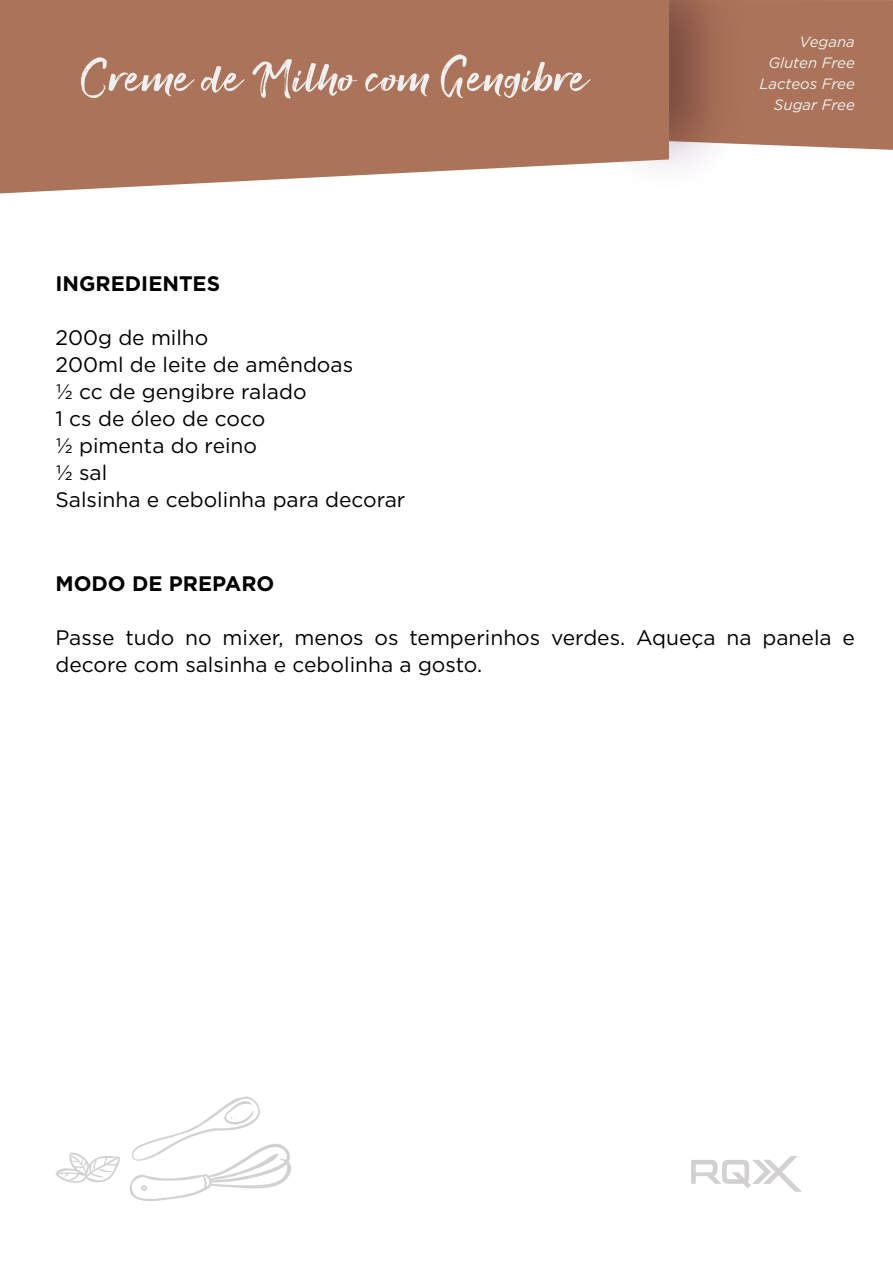
<style>
.page{position:relative;width:893px;height:1263px;background:#fff}
.page>*{position:absolute;margin:0;border:0;box-sizing:border-box;transform-origin:0 0}
.t1{font:54px "Smithen";color:#f0f0f0;scale:1.19 1}
.t2{font:21px/27px "Gotham";color:#000}
.t3{font:700 21px "Gotham";color:#000}
.t4{font:italic 15px/21px "Gotham";color:#f0f0f0;text-align:right}
</style>
<div class="page">
<div style="left:745px;top:0;width:148px;height:150px;background:#ab7359"></div>
<img style="left:669px;top:0;width:76px;height:168px">
<svg style="left:0;top:0;width:669px;height:193px;background:#b27e67"></svg>
<svg style="left:129px;top:1096px;width:162px;height:105px"></svg>
<svg style="left:55px;top:1152px;width:65px;height:31px"></svg>
<svg style="left:691px;top:1156px;width:110px;height:35px"></svg>
<h1 class="t1" style="left:81px;top:44px;width:428px">Creme de Milho com Gengibre</h1>
<p class="t3" style="left:55px;top:270px;width:166px">INGREDIENTES</p>
<p class="t2" style="left:55px;top:324px;width:351px">200g de milho<br>200ml de leite de amêndoas<br>½ cc de gengibre ralado<br>1 cs de óleo de coco<br>½ pimenta do reino<br>½ sal<br>Salsinha e cebolinha para decorar</p>
<p class="t4" style="left:759px;top:31px;width:97px">Vegana<br>Gluten Free<br>Lacteos Free<br>Sugar Free</p>
<p class="t3" style="left:55px;top:569px;width:220px">MODO DE PREPARO</p>
<p class="t2" style="left:55px;top:623px;width:801px">Passe tudo no mixer, menos os temperinhos verdes. Aqueça na panela e decore com salsinha e cebolinha a gosto.</p>
</div>
